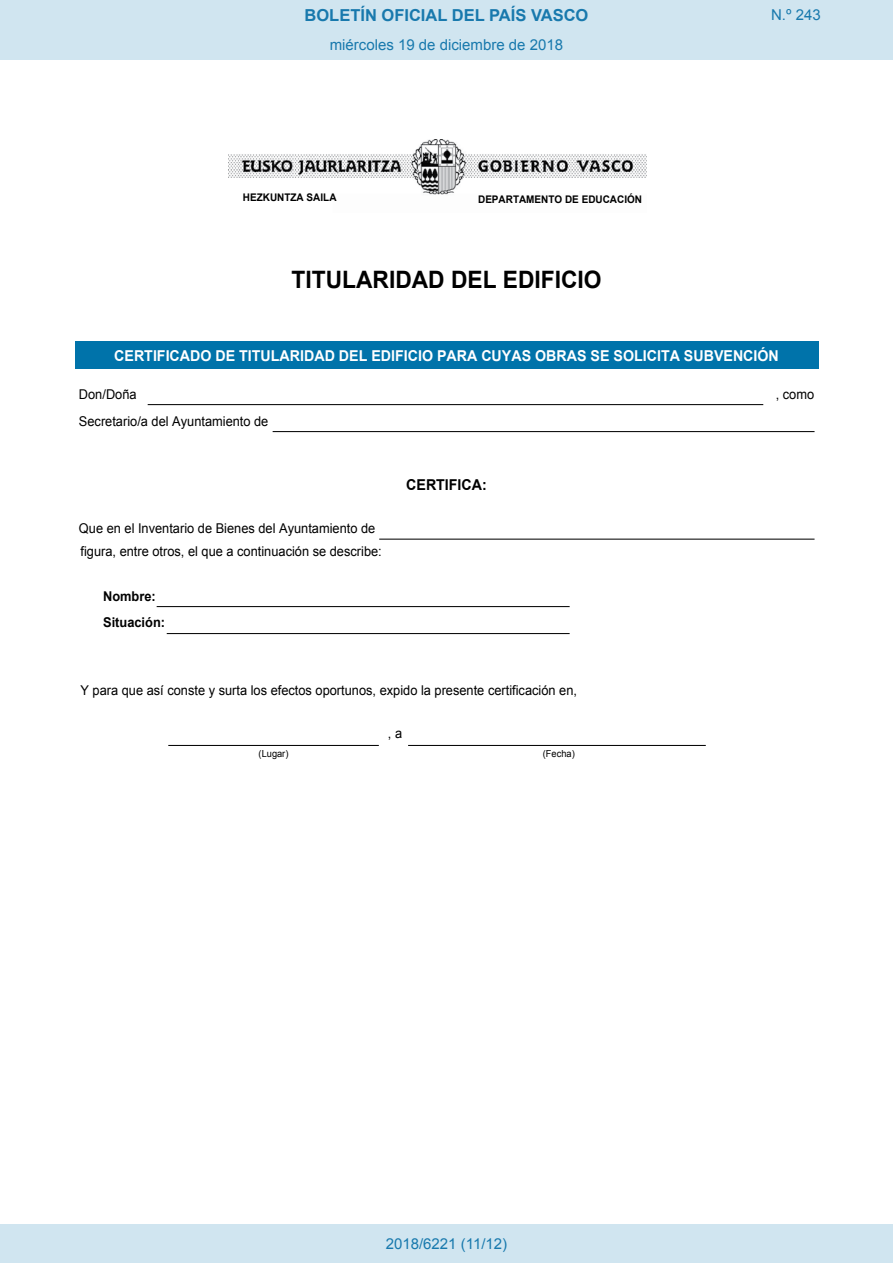
<style>
.page{position:relative;width:893px;height:1263px;background:#fff}
.page>*{position:absolute;margin:0;border:0;box-sizing:border-box;transform-origin:0 0}
.t1{font:700 24px "Arial";color:#000;scale:.95 1}
.t2{font:700 16.5px "Arial";color:#1879ad}
.t3{font:700 15px "Arial";color:#fff;scale:.95 1}
.Paginacion_Centro{font:15px "Arial";color:#1879ad}
.t4{font:700 15px "Arial";color:#000;scale:.95 1}
.t5{font:13.5px/27px "Arial";color:#000;scale:.95 1}
.t6{font:700 13.5px/27px "Arial";color:#000;scale:.95 1}
.t7{font:700 10.5px "Arial";color:#000;scale:.95 1}
.t8{font:9.75px "Arial";color:#000;scale:.95 1}
</style>
<div class="page">
<img style="left:229px;top:139px;width:418px;height:56px">
<hr style="left:148px;top:404px;width:615px;height:1px;background:#000">
<hr style="left:273px;top:431px;width:541px;height:1px;background:#000">
<div style="left:75px;top:341px;width:743px;height:28px;background:#0073aa"></div>
<hr style="left:379px;top:539px;width:435px;height:1px;background:#000">
<hr style="left:157px;top:606px;width:413px;height:1px;background:#000">
<hr style="left:167px;top:633px;width:403px;height:1px;background:#000">
<hr style="left:408px;top:745px;width:298px;height:1px;background:#000">
<hr style="left:168px;top:745px;width:211px;height:1px;background:#000">
<div style="left:0;top:0;width:893px;height:60px;background:#d0e5f0"></div>
<div style="left:0;top:1225px;width:893px;height:38px;background:#d0e5f0"></div>
<p class="t2" style="left:305px;top:4px;width:285px">BOLETÍN OFICIAL DEL PAÍS VASCO</p>
<p class="Paginacion_Centro" style="left:771px;top:5px;width:51px">N.º 243</p>
<p class="Paginacion_Centro" style="left:330px;top:35px;width:235px">miércoles 19 de diciembre de 2018</p>
<p class="t7" style="left:243px;top:191px;width:100px">HEZKUNTZA SAILA</p>
<p class="t7" style="left:478px;top:192px;width:174px">DEPARTAMENTO DE EDUCACIÓN</p>
<p class="t1" style="left:292px;top:263px;width:328px">TITULARIDAD DEL EDIFICIO</p>
<p class="t3" style="left:114px;top:345px;width:701px">CERTIFICADO DE TITULARIDAD DEL EDIFICIO PARA CUYAS OBRAS SE SOLICITA SUBVENCIÓN</p>
<p class="t5" style="left:79px;top:380px;width:201px">Don/Doña<br>Secretario/a del Ayuntamiento de</p>
<p class="t5" style="left:776px;top:381px;width:42px">, como</p>
<p class="t5" style="left:79px;top:517px;width:320px;line-height:23.1px">Que en el Inventario de Bienes del Ayuntamiento de figura, entre otros, el que a continuación se describe:</p>
<p class="t6" style="left:103px;top:583px;width:67px">Nombre:<br>Situación:</p>
<p class="t4" style="left:406px;top:475px;width:86px">CERTIFICA:</p>
<p class="t5" style="left:80px;top:677px;width:524px">Y para que así conste y surta los efectos oportunos, expido la presente certificación en,</p>
<p class="t5" style="left:388px;top:719px;width:17px">, a</p>
<p class="t8" style="left:259px;top:747px;width:33px">(Lugar)</p>
<p class="t8" style="left:543px;top:747px;width:35px">(Fecha)</p>
<p class="Paginacion_Centro" style="left:386px;top:1234px;width:123px">2018/6221 (11/12)</p>
</div>
